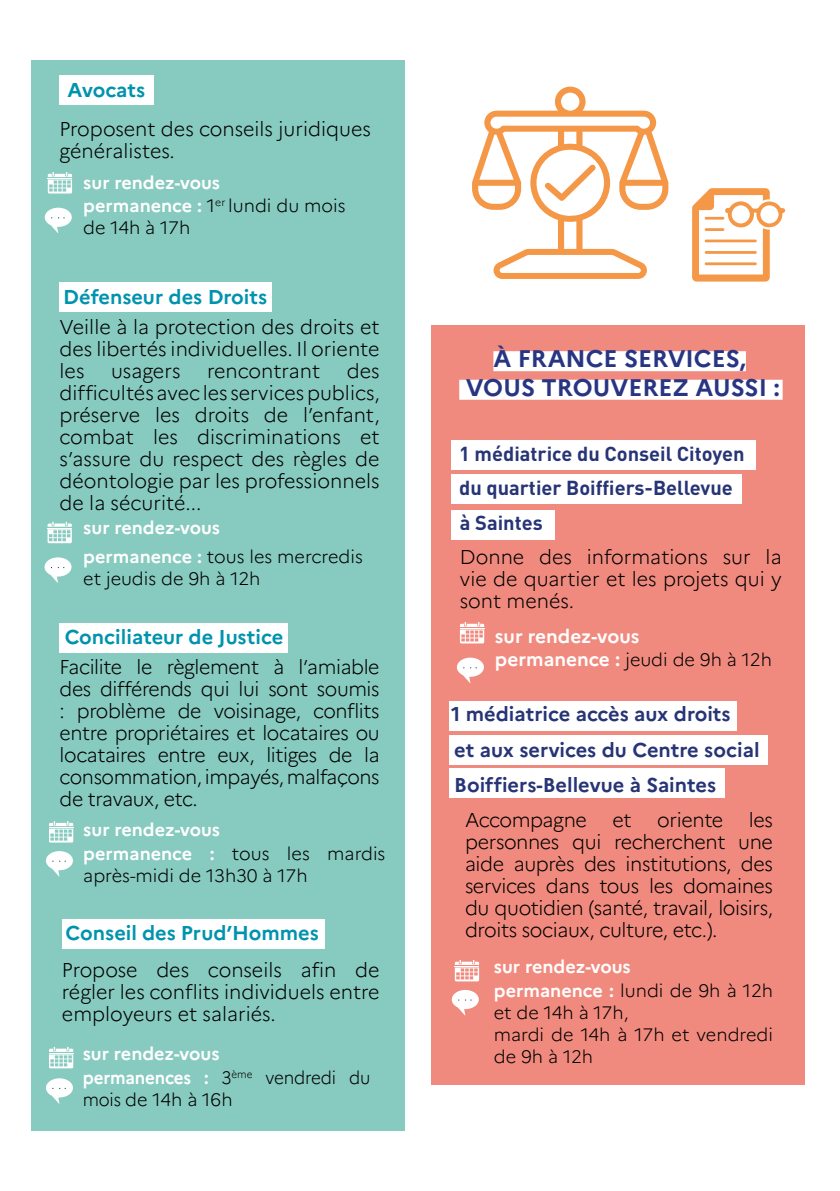
<style>
.page{position:relative;width:840px;height:1191px;background:#fff}
.page>*{position:absolute;margin:0;border:0;box-sizing:border-box;transform-origin:0 0}
.t1{font:700 24px/28.6px "Marianne";color:#283583;text-align:center}
.t2{font:300 20px/22px "Marianne";color:#000;text-align:justify}
.t3{font:700 20px/35.6px "Marianne";color:#273475}
.t4{font:700 20px "Marianne";color:#0093ae}
.t5{font:700 20px/34px "DIN Pro";color:#273475}
.t6{font:300 20px "Marianne";letter-spacing:-.02em;color:#000}
.t7{font:700 19px "Marianne";color:#fff}
.t8{font:700 18px/23.8px "Marianne";color:#fff}
.t9{font:300 18px/22px "Marianne";color:#000}
.t10{font:300 18px "Marianne";color:#000;scale:.94 1}
.s1{font-weight:300;color:#000}
.s2{font-weight:700;font-size:19px;color:#fff}
</style>
<div class="page">
<div style="left:31px;top:60px;width:374px;height:1070px;background:#87cac0"></div>
<div style="left:60px;top:75px;width:94px;height:30px;background:#fff"></div>
<div style="left:60px;top:282px;width:212px;height:30px;background:#fff"></div>
<div style="left:60px;top:623px;width:227px;height:29px;background:#fff"></div>
<svg style="left:45px;top:208px;width:27px;height:25px"></svg>
<div style="left:62px;top:918px;width:262px;height:30px;background:#fff"></div>
<svg style="left:48px;top:172px;width:24px;height:21px"></svg>
<svg style="left:44px;top:557px;width:27px;height:26px"></svg>
<svg style="left:48px;top:522px;width:24px;height:21px"></svg>
<svg style="left:46px;top:851px;width:27px;height:25px"></svg>
<svg style="left:49px;top:821px;width:24px;height:21px"></svg>
<svg style="left:46px;top:1078px;width:27px;height:25px"></svg>
<svg style="left:49px;top:1047px;width:24px;height:21px"></svg>
<svg style="left:472px;top:87px;width:196px;height:192px"></svg>
<div style="left:430px;top:325px;width:374px;height:760px;background:#f18a7e"></div>
<div style="left:493px;top:351px;width:252px;height:20px;background:#fff"></div>
<div style="left:459px;top:380px;width:323px;height:20px;background:#fff"></div>
<div style="left:451px;top:440px;width:304px;height:30px;background:#fff"></div>
<div style="left:451px;top:474px;width:290px;height:30px;background:#fff"></div>
<div style="left:448px;top:701px;width:288px;height:29px;background:#fff"></div>
<div style="left:448px;top:735px;width:319px;height:29px;background:#fff"></div>
<svg style="left:451px;top:990px;width:27px;height:25px"></svg>
<svg style="left:454px;top:960px;width:25px;height:21px"></svg>
<div style="left:448px;top:768px;width:276px;height:30px;background:#fff"></div>
<svg style="left:456px;top:657px;width:27px;height:26px"></svg>
<svg style="left:460px;top:622px;width:24px;height:21px"></svg>
<div style="left:451px;top:510px;width:103px;height:29px;background:#fff"></div>
<svg style="left:692px;top:188px;width:92px;height:93px"></svg>
<hr style="left:704px;top:217px;width:20px;height:3px;background:#f49746">
<hr style="left:704px;top:228px;width:20px;height:3px;background:#f49746">
<hr style="left:704px;top:239px;width:52px;height:3px;background:#f49746">
<hr style="left:704px;top:251px;width:52px;height:3px;background:#f49746">
<hr style="left:704px;top:262px;width:52px;height:3px;background:#f49746">
<p class="t4" style="left:67px;top:75px;width:79px">Avocats</p>
<p class="t2" style="left:60px;top:117px;width:313px">Proposent des conseils juridiques généralistes.</p>
<p class="t8" style="left:83px;top:169px;width:263px">sur rendez-vous<br>permanence : <span class="s1">1</span><sup>er</sup> <span class="s1">lundi du mois</span></p>
<p class="t9" style="left:83px;top:215px;width:108px">de 14h à 17h</p>
<p class="t4" style="left:63px;top:281px;width:205px">Défenseur des Droits</p>
<p class="t2" style="left:60px;top:314px;width:321px">Veille à la protection des droits et des libertés individuelles. Il oriente les</p>
<p class="t2" style="left:60px;top:358px;width:321px;text-indent:287px">des difficultés avec les services publics, préserve les droits de l’enfant, combat les discriminations et s’assure du respect des règles de déontologie par les professionnels de la sécurité...</p>
<p class="t8" style="left:83px;top:511px;width:281px;line-height:29.4px">sur rendez-vous<br>permanence : <span class="s1">tous les mercredis</span></p>
<p class="t9" style="left:83px;top:566px;width:178px">et jeudis de 9h à 12h</p>
<p class="t2" style="left:111px;top:358px;width:71px">usagers</p>
<p class="t2" style="left:207px;top:358px;width:114px">rencontrant</p>
<p class="t4" style="left:65px;top:621px;width:220px">Conciliateur de Justice</p>
<p class="t2" style="left:60px;top:654px;width:321px">Facilite le règlement à l’amiable des différends qui lui sont soumis : problème de voisinage, conflits entre propriétaires et locataires ou locataires entre eux, litiges de la consommation, impayés, malfaçons de travaux, etc.</p>
<p class="t8" style="left:83px;top:816px;width:303px">sur rendez-vous<br>permanence : <span class="s1">tous les mardis</span></p>
<p class="t9" style="left:83px;top:863px;width:226px">après-midi de 13h30 à 17h</p>
<p class="t4" style="left:66px;top:917px;width:254px">Conseil des Prud’Hommes</p>
<p class="t2" style="left:62px;top:957px;width:319px">Propose des conseils afin de régler les conflits individuels entre employeurs et salariés.</p>
<p class="t8" style="left:83px;top:1040px;width:289px">sur rendez-vous<br>permanences : <span class="s1">3</span><sup>ème</sup> <span class="s1">vendredi du</span></p>
<p class="t10" style="left:83px;top:1085px;width:161px">mois de 14h à 16h</p>
<p class="t1" style="left:465px;top:342px;width:316px">À FRANCE SERVICES,<br>VOUS TROUVEREZ AUSSI :</p>
<p class="t5" style="left:459px;top:436px;width:287px">1 médiatrice du Conseil Citoyen du quartier Boiffiers-Bellevue</p>
<p class="t5" style="left:459px;top:505px;width:84px">à Saintes</p>
<p class="t2" style="left:459px;top:544px;width:323px">Donne des informations sur la vie de quartier et les projets qui y sont menés.</p>
<p class="t7" style="left:494px;top:621px;width:146px">sur rendez-vous</p>
<p class="t9" style="left:494px;top:647px;width:278px"><span class="s2">permanence :</span> jeudi de 9h à 12h</p>
<p class="t3" style="left:451px;top:694px;width:310px">1 médiatrice accès aux droits<br>et aux services du Centre social</p>
<p class="t3" style="left:454px;top:765px;width:263px">Boiffiers-Bellevue à Saintes</p>
<p class="t6" style="left:464px;top:804px;width:123px">Accompagne</p>
<p class="t2" style="left:612px;top:807px;width:21px">et</p>
<p class="t6" style="left:657px;top:804px;width:67px">oriente</p>
<p class="t2" style="left:464px;top:807px;width:309px;text-indent:284px">les personnes qui recherchent une aide auprès des institutions, des services dans tous les domaines du quotidien (santé, travail, loisirs, droits sociaux, culture, etc.).</p>
<p class="t8" style="left:493px;top:953px;width:280px">sur rendez-vous<br>permanence : <span class="s1">lundi de 9h à 12h</span></p>
<p class="t9" style="left:493px;top:1000px;width:280px">et de 14h à 17h,<br>mardi de 14h à 17h et vendredi de 9h à 12h</p>
</div>
